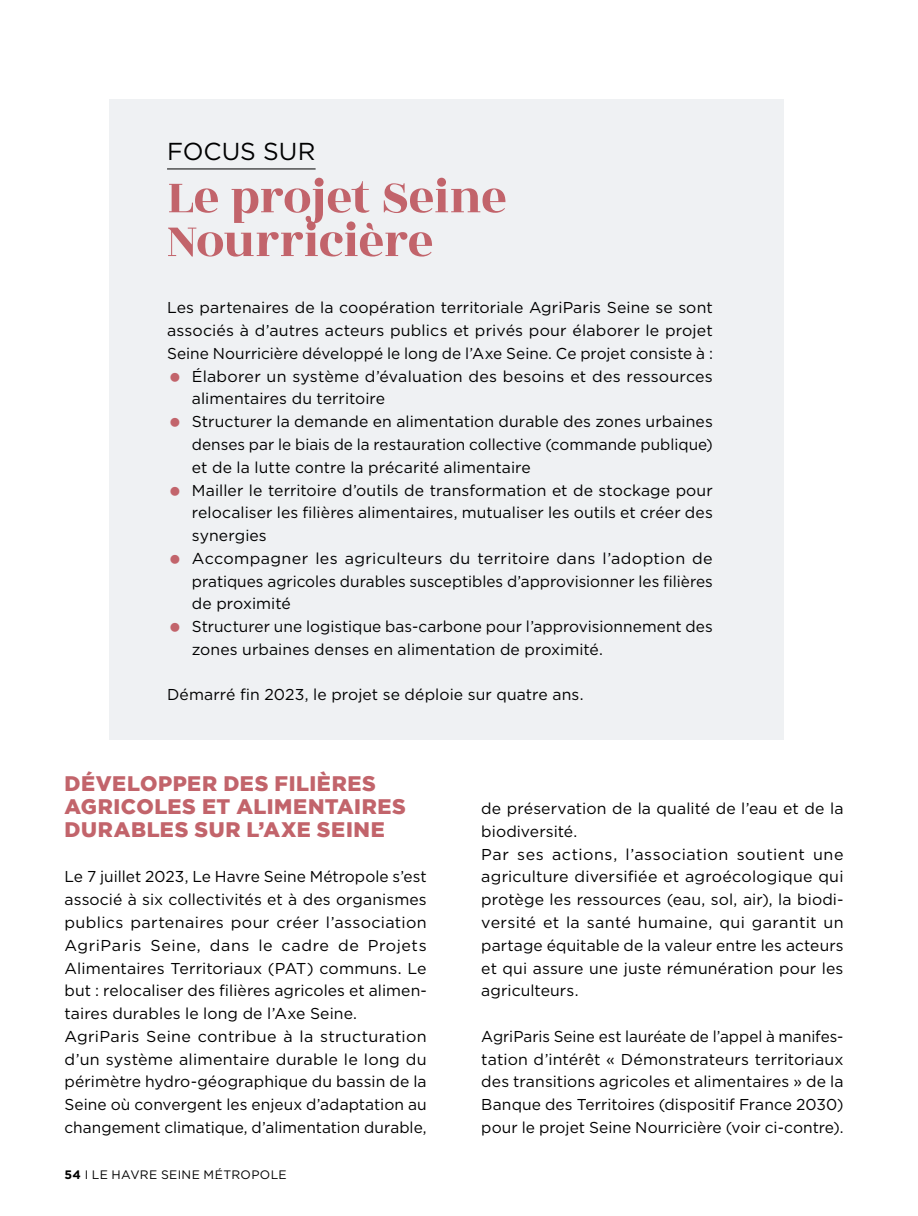
<style>
.page{position:relative;width:918px;height:1216px;background:#fff}
.page>*{position:absolute;margin:0;border:0;box-sizing:border-box;transform-origin:0 0}
.t1{font:50.75px/43.8px "Rozha One";letter-spacing:-.015em;color:#c2646b}
.t2{font:24.5px "Gotham";color:#000}
.t3{font:900 21px/22.8px "Gotham";letter-spacing:.03em;color:#c2646b}
.t4{font:15.75px/22.8px "Gotham";letter-spacing:.005em;color:#000}
.t5{font:12.25px "Gotham";letter-spacing:.03em;color:#000}
.s1{font-weight:700}
</style>
<div class="page">
<div style="left:109px;top:99px;width:675px;height:640px;background:#eff1f3"></div>
<hr style="left:167px;top:168px;width:149px;height:1px;background:#000">
<h2 class="t2" style="left:167px;top:136px;width:150px">FOCUS SUR</h2>
<h1 class="t1" style="left:167px;top:176px;width:341px">Le projet Seine<br>Nourricière</h1>
<p class="t4" style="left:167px;top:296px;width:547px">Les partenaires de la coopération territoriale AgriParis Seine se sont</p>
<p class="t4" style="left:167px;top:319px;width:547px">associés à d’autres acteurs publics et privés pour élaborer le projet</p>
<p class="t4" style="left:167px;top:341px;width:547px">Seine Nourricière développé le long de l’Axe Seine. Ce projet consiste à :</p>
<p class="t4" style="left:192px;top:364px;width:522px">Élaborer un système d’évaluation des besoins et des ressources</p>
<p class="t4" style="left:192px;top:387px;width:195px">alimentaires du territoire</p>
<p class="t4" style="left:192px;top:410px;width:522px">Structurer la demande en alimentation durable des zones urbaines</p>
<p class="t4" style="left:192px;top:432px;width:522px">denses par le biais de la restauration collective (commande publique)</p>
<p class="t4" style="left:192px;top:455px;width:340px">et de la lutte contre la précarité alimentaire</p>
<p class="t4" style="left:192px;top:478px;width:522px">Mailler le territoire d’outils de transformation et de stockage pour</p>
<p class="t4" style="left:192px;top:501px;width:522px">relocaliser les filières alimentaires, mutualiser les outils et créer des</p>
<p class="t4" style="left:192px;top:523px;width:76px">synergies</p>
<p class="t4" style="left:192px;top:546px;width:522px">Accompagner les agriculteurs du territoire dans l’adoption de</p>
<p class="t4" style="left:192px;top:569px;width:522px">pratiques agricoles durables susceptibles d’approvisionner les filières</p>
<p class="t4" style="left:192px;top:592px;width:100px">de proximité</p>
<p class="t4" style="left:192px;top:614px;width:522px">Structurer une logistique bas-carbone pour l’approvisionnement des</p>
<p class="t4" style="left:192px;top:637px;width:412px">zones urbaines denses en alimentation de proximité.</p>
<p class="t4" style="left:167px;top:683px;width:418px">Démarré fin 2023, le projet se déploie sur quatre ans.</p>
<h3 class="t3" style="left:65px;top:772px;width:343px">DÉVELOPPER DES FILIÈRES<br>AGRICOLES ET ALIMENTAIRES<br>DURABLES SUR L’AXE SEINE</h3>
<p class="t4" style="left:64px;top:865px;width:364px">Le 7 juillet 2023, Le Havre Seine Métropole s’est associé à six collectivités et à des organismes publics partenaires pour créer l’association AgriParis Seine, dans le cadre de Projets Alimentaires Territoriaux (PAT) communs. Le but : relocaliser des filières agricoles et alimen&shy;taires durables le long de l’Axe Seine.<br>AgriParis Seine contribue à la structuration d’un système alimentaire durable le long du périmètre hydro-géographique du bassin de la Seine où convergent les enjeux d’adaptation au changement climatique, d’alimentation durable,</p>
<p class="t5" style="left:64px;top:1166px;width:224px"><span class="s1">54</span> I LE HAVRE SEINE MÉTROPOLE</p>
<p class="t4" style="left:481px;top:796px;width:364px">de préservation de la qualité de l’eau et de la biodiversité.<br>Par ses actions, l’association soutient une agriculture diversifiée et agroécologique qui protège les ressources (eau, sol, air), la biodi&shy;versité et la santé humaine, qui garantit un partage équitable de la valeur entre les acteurs et qui assure une juste rémunération pour les agriculteurs.</p>
<p class="t4" style="left:481px;top:1024px;width:364px;text-align:justify">AgriParis Seine est lauréate de l’appel à manifes&shy;tation d’intérêt « Démonstrateurs territoriaux des transitions agricoles et alimentaires » de la Banque des Territoires (dispositif France 2030) pour le projet Seine Nourricière (voir ci-contre).</p>
</div>
